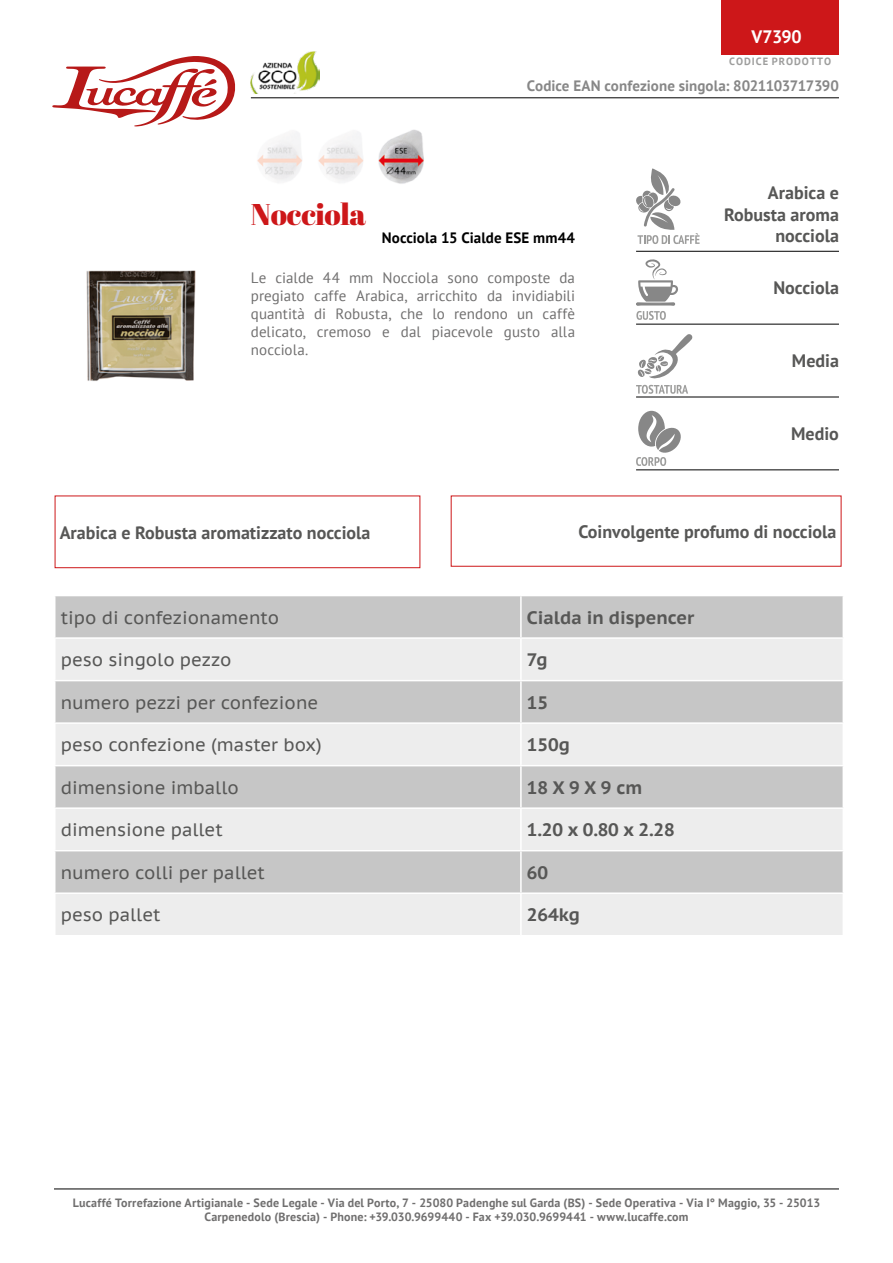
<style>
.page{position:relative;width:893px;height:1263px;background:#fff}
.page>*{position:absolute;margin:0;border:0;box-sizing:border-box;transform-origin:0 0}
.t1{font:30px "Abril Fatface";letter-spacing:-.01em;color:#cd1719}
.t2{font:18px "PT Sans Caption";color:#575756}
.t3{font:700 18px/21.6px "PT Sans";color:#575756;text-align:right}
.t4{font:700 18px "PT Sans Caption";color:#575756}
.t5{font:700 18px "PT Sans";letter-spacing:-.02em;color:#fff}
.t6{font:15px/18px "PT Sans";letter-spacing:.005em;color:#706f6f;text-align:justify}
.t7{font:700 15px "PT Sans";color:#878787}
.t8{font:700 15px "PT Sans";letter-spacing:.005em;color:#000}
.t9{font:700 12px/14.4px "PT Sans";letter-spacing:.015em;color:#706f6f;text-align:center}
.t10{font:700 10.5px "PT Sans";letter-spacing:.095em;color:#9d9d9c}
</style>
<div class="page">
<img style="left:86px;top:270px;width:110px;height:111px">
<svg style="left:52px;top:56px;width:184px;height:70px"></svg>
<hr style="left:251px;top:97px;width:588px;height:1px;background:#000">
<hr style="left:54px;top:1188px;width:785px;height:1px;background:#000">
<hr style="left:636px;top:251px;width:203px;height:1px;background:#000">
<hr style="left:636px;top:324px;width:203px;height:1px;background:#000">
<hr style="left:636px;top:397px;width:203px;height:1px;background:#000">
<hr style="left:636px;top:469px;width:203px;height:1px;background:#000">
<svg style="left:636px;top:168px;width:64px;height:76px"></svg>
<svg style="left:636px;top:259px;width:42px;height:46px"></svg>
<svg style="left:636px;top:311px;width:30px;height:9px"></svg>
<svg style="left:636px;top:334px;width:57px;height:60px"></svg>
<svg style="left:636px;top:411px;width:45px;height:55px"></svg>
<div style="left:56px;top:596px;width:787px;height:41px;background:#c6c6c6"></div>
<svg style="left:56px;top:639px;width:787px;height:296px;fill:#ededed"></svg>
<hr style="left:520px;top:596px;width:2px;height:41px;background:#fff">
<hr style="left:520px;top:639px;width:2px;height:41px;background:#fff">
<hr style="left:54px;top:680px;width:467px;height:1px;background:#fff">
<hr style="left:521px;top:680px;width:323px;height:1px;background:#fff">
<hr style="left:520px;top:681px;width:2px;height:41px;background:#fff">
<hr style="left:54px;top:722px;width:467px;height:2px;background:#fff">
<hr style="left:521px;top:722px;width:323px;height:2px;background:#fff">
<hr style="left:520px;top:724px;width:2px;height:41px;background:#fff">
<hr style="left:54px;top:765px;width:467px;height:1px;background:#fff">
<hr style="left:521px;top:765px;width:323px;height:1px;background:#fff">
<hr style="left:520px;top:766px;width:2px;height:41px;background:#fff">
<hr style="left:54px;top:807px;width:467px;height:2px;background:#fff">
<hr style="left:521px;top:807px;width:323px;height:2px;background:#fff">
<hr style="left:520px;top:809px;width:2px;height:41px;background:#fff">
<hr style="left:54px;top:850px;width:467px;height:1px;background:#fff">
<hr style="left:521px;top:850px;width:323px;height:1px;background:#fff">
<hr style="left:520px;top:851px;width:2px;height:41px;background:#fff">
<hr style="left:54px;top:892px;width:467px;height:2px;background:#fff">
<hr style="left:521px;top:892px;width:323px;height:2px;background:#fff">
<hr style="left:520px;top:894px;width:2px;height:41px;background:#fff">
<div style="left:55px;top:496px;width:365px;height:72px;border:1px solid #cd1719"></div>
<div style="left:451px;top:496px;width:390px;height:71px;border:1px solid #cd1719"></div>
<img style="left:251px;top:51px;width:69px;height:43px">
<div style="left:722px;top:0;width:117px;height:54px;background:#cd1719"></div>
<img style="left:257px;top:129px;width:167px;height:55px">
<h2 class="t5" style="left:751px;top:25px;width:52px">V7390</h2>
<p class="t10" style="left:729px;top:54px;width:104px">CODICE PRODOTTO</p>
<p class="t7" style="left:527px;top:76px;width:314px">Codice EAN confezione singola: 8021103717390</p>
<h1 class="t1" style="left:251px;top:193px;width:117px">Nocciola</h1>
<p class="t8" style="left:382px;top:227px;width:195px">Nocciola 15 Cialde ESE mm44</p>
<h2 class="t3" style="left:724px;top:182px;width:116px">Arabica e<br>Robusta aroma nocciola</h2>
<p class="t6" style="left:251px;top:268px;width:326px">Le cialde 44 mm Nocciola sono composte da pregiato caffe Arabica, arricchito da invidiabili quantità di Robusta, che lo rendono un caffè delicato, cremoso e dal piacevole gusto alla nocciola.</p>
<h2 class="t3" style="left:773px;top:277px;width:67px">Nocciola</h2>
<h2 class="t3" style="left:792px;top:350px;width:49px">Media</h2>
<h2 class="t3" style="left:791px;top:423px;width:49px">Medio</h2>
<h2 class="t3" style="left:60px;top:521px;width:312px">Arabica e Robusta aromatizzato nocciola</h2>
<h2 class="t3" style="left:579px;top:520px;width:259px">Coinvolgente profumo di nocciola</h2>
<h2 class="t2" style="left:61px;top:606px;width:220px">tipo di confezionamento</h2>
<h2 class="t4" style="left:527px;top:605px;width:169px">Cialda in dispencer</h2>
<h2 class="t2" style="left:61px;top:648px;width:172px">peso singolo pezzo</h2>
<h2 class="t4" style="left:527px;top:648px;width:22px">7g</h2>
<h2 class="t2" style="left:61px;top:691px;width:259px">numero pezzi per confezione</h2>
<h2 class="t4" style="left:527px;top:690px;width:23px">15</h2>
<h2 class="t2" style="left:61px;top:733px;width:263px">peso confezione (master box)</h2>
<h2 class="t4" style="left:527px;top:733px;width:45px">150g</h2>
<h2 class="t2" style="left:61px;top:776px;width:180px">dimensione imballo</h2>
<h2 class="t4" style="left:527px;top:775px;width:117px">18 X 9 X 9 cm</h2>
<h2 class="t2" style="left:61px;top:818px;width:163px">dimensione pallet</h2>
<h2 class="t4" style="left:527px;top:818px;width:149px">1.20 x 0.80 x 2.28</h2>
<h2 class="t2" style="left:61px;top:861px;width:206px">numero colli per pallet</h2>
<h2 class="t4" style="left:527px;top:860px;width:23px">60</h2>
<h2 class="t2" style="left:61px;top:903px;width:101px">peso pallet</h2>
<h2 class="t4" style="left:527px;top:903px;width:54px">264kg</h2>
<p class="t9" style="left:73px;top:1195px;width:749px">Lucaffé Torrefazione Artigianale - Sede Legale - Via del Porto, 7 - 25080 Padenghe sul Garda (BS) - Sede Operativa - Via I° Maggio, 35 - 25013<br>Carpenedolo (Brescia) - Phone: +39.030.9699440 - Fax +39.030.9699441 - www.lucaffe.com</p>
</div>
